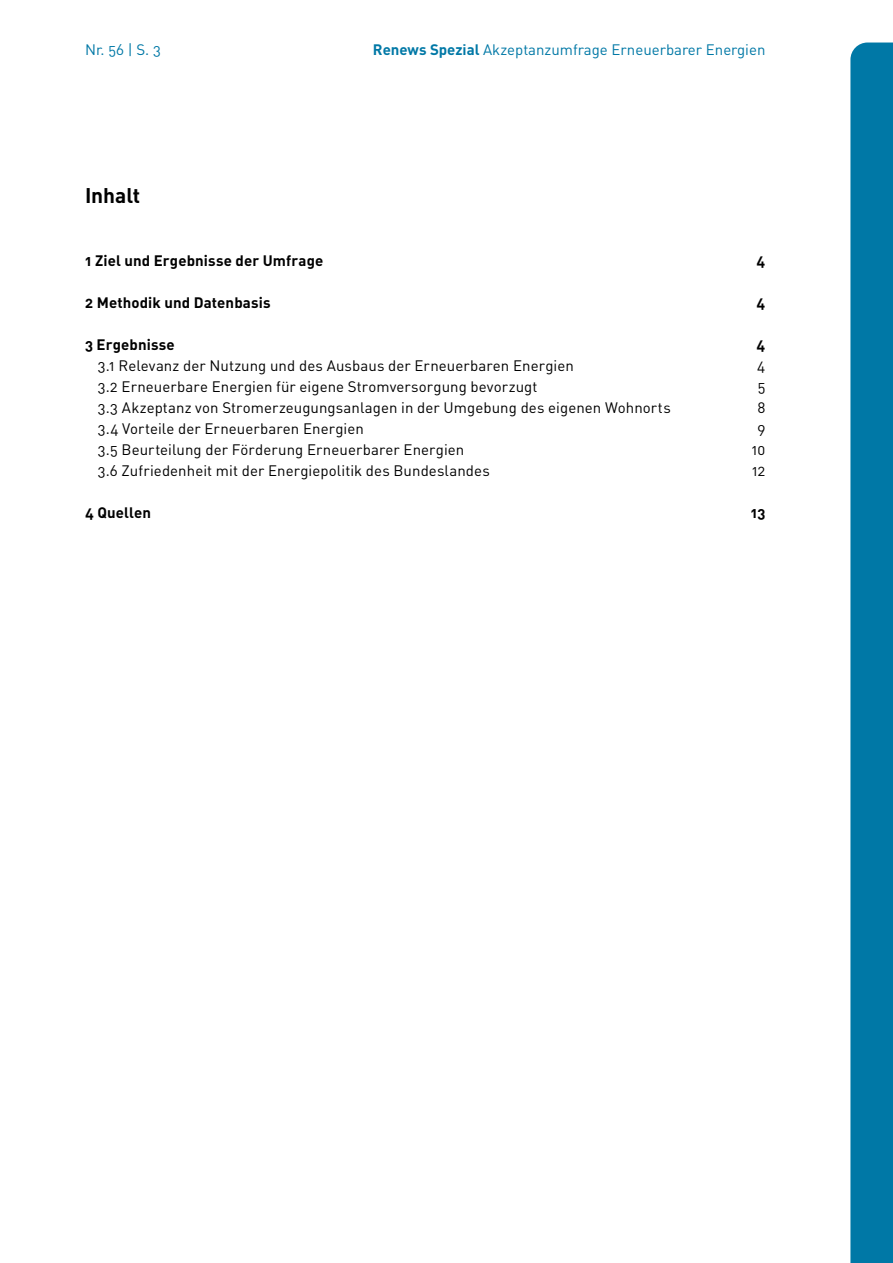
<style>
.page{position:relative;width:893px;height:1263px;background:#fff}
.page>*{position:absolute;margin:0;border:0;box-sizing:border-box;transform-origin:0 0}
.t1{font:21px "DIN Bold Alternate";letter-spacing:-.005em;color:#000}
.t2{font:15px "DIN Regular Alternate";letter-spacing:.005em;color:#000}
.t3{font:15px "DIN Bold Alternate";letter-spacing:.01em;color:#000}
.t4{font:15px "DIN Regular Alternate";color:#0078a6}
.s1{font-family:"DIN";font-weight:700}
</style>
<div class="page">
<div style="left:850px;top:43px;width:43px;height:1220px;background:#0078a6"></div>
<p class="t4" style="left:85px;top:40px;width:77px">Nr. 56 | S. 3</p>
<p class="t4" style="left:373px;top:40px;width:394px"><span class="s1">Renews Spezial</span> Akzeptanzumfrage Erneuerbarer Energien</p>
<h1 class="t1" style="left:85px;top:181px;width:57px">Inhalt</h1>
<p class="t3" style="left:85px;top:250px;width:240px">1 Ziel und Ergebnisse der Umfrage</p>
<p class="t3" style="left:756px;top:250px;width:10px">4</p>
<p class="t3" style="left:85px;top:292px;width:187px">2 Methodik und Datenbasis</p>
<p class="t3" style="left:756px;top:292px;width:10px">4</p>
<p class="t3" style="left:85px;top:334px;width:91px">3 Ergebnisse</p>
<p class="t3" style="left:756px;top:334px;width:10px">4</p>
<p class="t2" style="left:98px;top:356px;width:478px">3.1 Relevanz der Nutzung und des Ausbaus der Erneuerbaren Energien</p>
<p class="t2" style="left:757px;top:356px;width:10px">4</p>
<p class="t2" style="left:98px;top:377px;width:441px">3.2 Erneuerbare Energien für eigene Stromversorgung bevorzugt</p>
<p class="t2" style="left:758px;top:377px;width:9px">5</p>
<p class="t2" style="left:98px;top:398px;width:574px">3.3 Akzeptanz von Stromerzeugungsanlagen in der Umgebung des eigenen Wohnorts</p>
<p class="t2" style="left:757px;top:398px;width:10px">8</p>
<p class="t2" style="left:98px;top:419px;width:268px">3.4 Vorteile der Erneuerbaren Energien</p>
<p class="t2" style="left:757px;top:419px;width:9px">9</p>
<p class="t2" style="left:98px;top:440px;width:368px">3.5 Beurteilung der Förderung Erneuerbarer Energien</p>
<p class="t2" style="left:752px;top:440px;width:15px">10</p>
<p class="t2" style="left:98px;top:461px;width:394px">3.6 Zufriedenheit mit der Energiepolitik des Bundeslandes</p>
<p class="t2" style="left:752px;top:461px;width:15px">12</p>
<p class="t3" style="left:85px;top:502px;width:68px">4 Quellen</p>
<p class="t3" style="left:751px;top:502px;width:16px">13</p>
</div>
